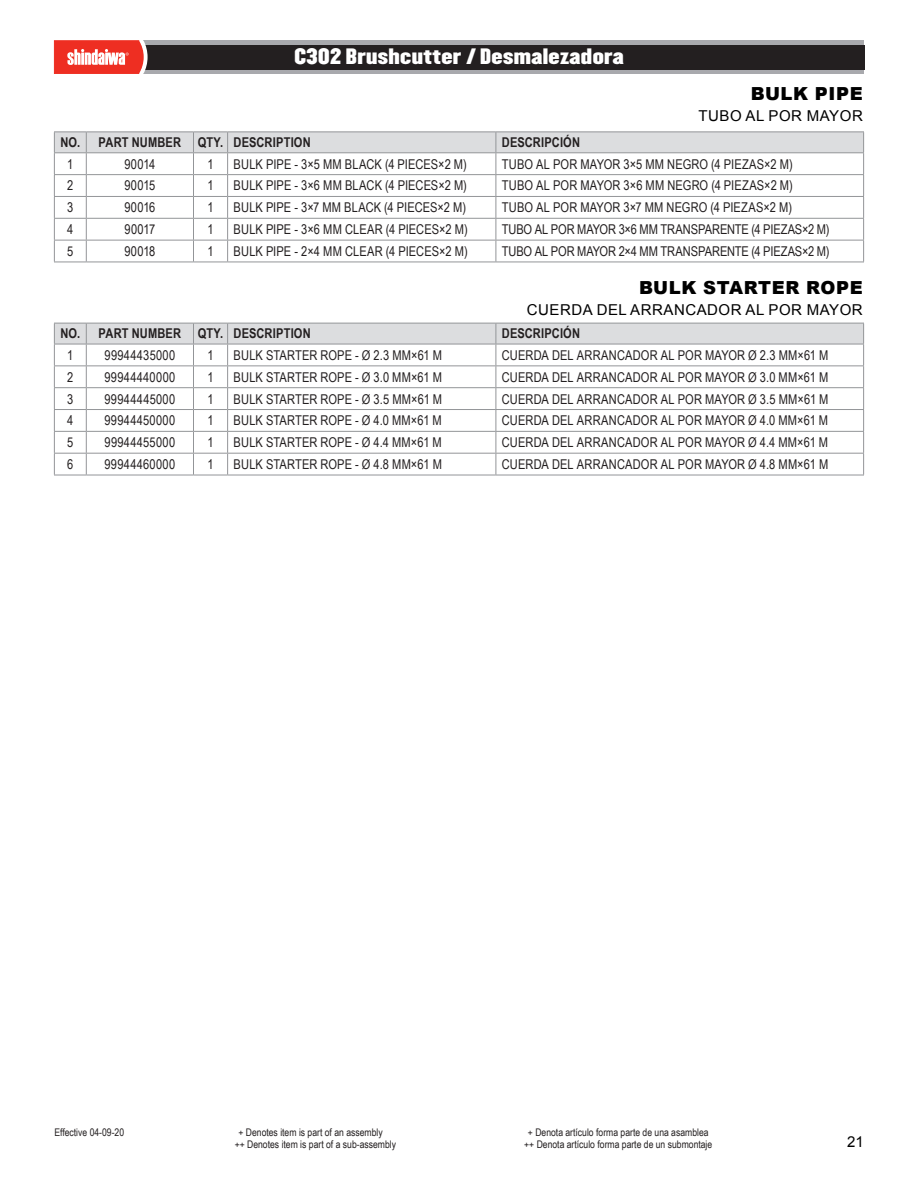
<style>
.page{position:relative;width:918px;height:1188px;background:#fff}
.page>*{position:absolute;margin:0;border:0;box-sizing:border-box;transform-origin:0 0}
.t1{font:19.5px "Champion HTF Middleweight";letter-spacing:.02em;color:#fff}
.t2{font:900 18px "Arial";letter-spacing:.035em;color:#000}
.t3{font:15px "Arial";letter-spacing:.035em;color:#000}
.t4{font:13.5px "Arial Narrow";letter-spacing:.01em;color:#231f20}
.t5{font:700 13.5px "Arial Narrow";letter-spacing:.01em;color:#231f20}
.t6{font:10.5px "Arial Narrow";color:#231f20}
</style>
<div class="page">
<div style="left:143px;top:41px;width:721px;height:33px;background:#a8a9ad"></div>
<div style="left:145px;top:45px;width:719px;height:24px;background:#231f20"></div>
<svg style="left:54px;top:40px;width:94px;height:34px;background:#ef6158"></svg>
<hr style="left:54px;top:131px;width:32px;height:1px;background:#939598">
<hr style="left:86px;top:131px;width:107px;height:1px;background:#939598">
<hr style="left:194px;top:131px;width:34px;height:1px;background:#939598">
<hr style="left:228px;top:131px;width:268px;height:1px;background:#939598">
<hr style="left:496px;top:131px;width:368px;height:1px;background:#939598">
<hr style="left:54px;top:262px;width:32px;height:1px;background:#939598">
<hr style="left:86px;top:262px;width:107px;height:1px;background:#939598">
<hr style="left:194px;top:262px;width:34px;height:1px;background:#939598">
<hr style="left:228px;top:262px;width:268px;height:1px;background:#939598">
<hr style="left:496px;top:262px;width:368px;height:1px;background:#939598">
<svg style="left:54px;top:132px;width:810px;height:130px"></svg>
<hr style="left:54px;top:174px;width:32px;height:1px;background:#939598">
<hr style="left:86px;top:174px;width:107px;height:1px;background:#939598">
<hr style="left:194px;top:174px;width:34px;height:1px;background:#939598">
<hr style="left:228px;top:174px;width:268px;height:1px;background:#939598">
<hr style="left:496px;top:174px;width:368px;height:1px;background:#939598">
<hr style="left:54px;top:196px;width:32px;height:1px;background:#939598">
<hr style="left:86px;top:196px;width:107px;height:1px;background:#939598">
<hr style="left:194px;top:196px;width:34px;height:1px;background:#939598">
<hr style="left:228px;top:196px;width:268px;height:1px;background:#939598">
<hr style="left:496px;top:196px;width:368px;height:1px;background:#939598">
<hr style="left:54px;top:218px;width:32px;height:1px;background:#939598">
<hr style="left:86px;top:218px;width:107px;height:1px;background:#939598">
<hr style="left:194px;top:218px;width:34px;height:1px;background:#939598">
<hr style="left:228px;top:218px;width:268px;height:1px;background:#939598">
<hr style="left:496px;top:218px;width:368px;height:1px;background:#939598">
<hr style="left:54px;top:240px;width:32px;height:1px;background:#939598">
<hr style="left:86px;top:240px;width:107px;height:1px;background:#939598">
<hr style="left:194px;top:240px;width:34px;height:1px;background:#939598">
<hr style="left:228px;top:240px;width:268px;height:1px;background:#939598">
<hr style="left:496px;top:240px;width:368px;height:1px;background:#939598">
<hr style="left:54px;top:475px;width:32px;height:1px;background:#939598">
<hr style="left:86px;top:475px;width:107px;height:1px;background:#939598">
<hr style="left:194px;top:475px;width:34px;height:1px;background:#939598">
<hr style="left:228px;top:475px;width:268px;height:1px;background:#939598">
<hr style="left:496px;top:475px;width:368px;height:1px;background:#939598">
<svg style="left:54px;top:323px;width:810px;height:152px"></svg>
<hr style="left:54px;top:365px;width:32px;height:1px;background:#939598">
<hr style="left:86px;top:365px;width:107px;height:1px;background:#939598">
<hr style="left:194px;top:365px;width:34px;height:1px;background:#939598">
<hr style="left:228px;top:365px;width:268px;height:1px;background:#939598">
<hr style="left:496px;top:365px;width:368px;height:1px;background:#939598">
<hr style="left:54px;top:387px;width:32px;height:1px;background:#939598">
<hr style="left:86px;top:387px;width:107px;height:1px;background:#939598">
<hr style="left:194px;top:387px;width:34px;height:1px;background:#939598">
<hr style="left:228px;top:387px;width:268px;height:1px;background:#939598">
<hr style="left:496px;top:387px;width:368px;height:1px;background:#939598">
<hr style="left:54px;top:409px;width:32px;height:1px;background:#939598">
<hr style="left:86px;top:409px;width:107px;height:1px;background:#939598">
<hr style="left:194px;top:409px;width:34px;height:1px;background:#939598">
<hr style="left:228px;top:409px;width:268px;height:1px;background:#939598">
<hr style="left:496px;top:409px;width:368px;height:1px;background:#939598">
<hr style="left:54px;top:431px;width:32px;height:1px;background:#939598">
<hr style="left:86px;top:431px;width:107px;height:1px;background:#939598">
<hr style="left:194px;top:431px;width:34px;height:1px;background:#939598">
<hr style="left:228px;top:431px;width:268px;height:1px;background:#939598">
<hr style="left:496px;top:431px;width:368px;height:1px;background:#939598">
<hr style="left:54px;top:453px;width:32px;height:1px;background:#939598">
<hr style="left:86px;top:453px;width:107px;height:1px;background:#939598">
<hr style="left:194px;top:453px;width:34px;height:1px;background:#939598">
<hr style="left:228px;top:453px;width:268px;height:1px;background:#939598">
<hr style="left:496px;top:453px;width:368px;height:1px;background:#939598">
<h1 class="t1" style="left:295px;top:44px;width:331px">C302 Brushcutter / Desmalezadora</h1>
<h2 class="t2" style="left:751px;top:80px;width:113px">BULK PIPE</h2>
<p class="t3" style="left:698px;top:105px;width:166px">TUBO AL POR MAYOR</p>
<p class="t5" style="left:60px;top:132px;width:252px">NO. PART NUMBER QTY. DESCRIPTION</p>
<p class="t5" style="left:502px;top:132px;width:80px">DESCRIPCIÓN</p>
<p class="t4" style="left:67px;top:154px;width:8px">1</p>
<p class="t4" style="left:124px;top:154px;width:32px">90014</p>
<p class="t4" style="left:207px;top:154px;width:8px">1</p>
<p class="t4" style="left:234px;top:154px;width:235px">BULK PIPE - 3×5 MM BLACK (4 PIECES×2 M)</p>
<p class="t4" style="left:502px;top:154px;width:292px">TUBO AL POR MAYOR 3×5 MM NEGRO (4 PIEZAS×2 M)</p>
<p class="t4" style="left:67px;top:176px;width:8px">2</p>
<p class="t4" style="left:124px;top:176px;width:33px">90015</p>
<p class="t4" style="left:207px;top:176px;width:8px">1</p>
<p class="t4" style="left:234px;top:176px;width:235px">BULK PIPE - 3×6 MM BLACK (4 PIECES×2 M)</p>
<p class="t4" style="left:502px;top:176px;width:293px">TUBO AL POR MAYOR 3×6 MM NEGRO (4 PIEZAS×2 M)</p>
<p class="t4" style="left:67px;top:198px;width:8px">3</p>
<p class="t4" style="left:124px;top:198px;width:33px">90016</p>
<p class="t4" style="left:207px;top:198px;width:8px">1</p>
<p class="t4" style="left:234px;top:198px;width:234px">BULK PIPE - 3×7 MM BLACK (4 PIECES×2 M)</p>
<p class="t4" style="left:502px;top:198px;width:292px">TUBO AL POR MAYOR 3×7 MM NEGRO (4 PIEZAS×2 M)</p>
<p class="t4" style="left:67px;top:219px;width:8px">4</p>
<p class="t4" style="left:125px;top:219px;width:32px">90017</p>
<p class="t4" style="left:207px;top:219px;width:8px">1</p>
<p class="t4" style="left:234px;top:219px;width:236px">BULK PIPE - 3×6 MM CLEAR (4 PIECES×2 M)</p>
<p class="t4" style="left:502px;top:219px;width:329px">TUBO AL POR MAYOR 3×6 MM TRANSPARENTE (4 PIEZAS×2 M)</p>
<p class="t4" style="left:67px;top:241px;width:8px">5</p>
<p class="t4" style="left:124px;top:241px;width:33px">90018</p>
<p class="t4" style="left:207px;top:241px;width:8px">1</p>
<p class="t4" style="left:234px;top:241px;width:236px">BULK PIPE - 2×4 MM CLEAR (4 PIECES×2 M)</p>
<p class="t4" style="left:502px;top:241px;width:329px">TUBO AL POR MAYOR 2×4 MM TRANSPARENTE (4 PIEZAS×2 M)</p>
<h2 class="t2" style="left:639px;top:275px;width:225px">BULK STARTER ROPE</h2>
<p class="t3" style="left:527px;top:299px;width:337px">CUERDA DEL ARRANCADOR AL POR MAYOR</p>
<p class="t5" style="left:60px;top:324px;width:252px">NO. PART NUMBER QTY. DESCRIPTION</p>
<p class="t5" style="left:502px;top:324px;width:80px">DESCRIPCIÓN</p>
<p class="t4" style="left:67px;top:345px;width:8px">1</p>
<p class="t4" style="left:105px;top:345px;width:72px">99944435000</p>
<p class="t4" style="left:207px;top:345px;width:8px">1</p>
<p class="t4" style="left:234px;top:345px;width:210px">BULK STARTER ROPE - Ø 2.3 MM×61 M</p>
<p class="t4" style="left:502px;top:345px;width:328px">CUERDA DEL ARRANCADOR AL POR MAYOR Ø 2.3 MM×61 M</p>
<p class="t4" style="left:67px;top:367px;width:8px">2</p>
<p class="t4" style="left:104px;top:367px;width:72px">99944440000</p>
<p class="t4" style="left:207px;top:367px;width:8px">1</p>
<p class="t4" style="left:234px;top:367px;width:210px">BULK STARTER ROPE - Ø 3.0 MM×61 M</p>
<p class="t4" style="left:502px;top:367px;width:328px">CUERDA DEL ARRANCADOR AL POR MAYOR Ø 3.0 MM×61 M</p>
<p class="t4" style="left:67px;top:389px;width:8px">3</p>
<p class="t4" style="left:104px;top:389px;width:72px">99944445000</p>
<p class="t4" style="left:207px;top:389px;width:8px">1</p>
<p class="t4" style="left:234px;top:389px;width:210px">BULK STARTER ROPE - Ø 3.5 MM×61 M</p>
<p class="t4" style="left:502px;top:389px;width:328px">CUERDA DEL ARRANCADOR AL POR MAYOR Ø 3.5 MM×61 M</p>
<p class="t4" style="left:67px;top:411px;width:8px">4</p>
<p class="t4" style="left:104px;top:411px;width:72px">99944450000</p>
<p class="t4" style="left:207px;top:411px;width:8px">1</p>
<p class="t4" style="left:234px;top:411px;width:210px">BULK STARTER ROPE - Ø 4.0 MM×61 M</p>
<p class="t4" style="left:502px;top:411px;width:328px">CUERDA DEL ARRANCADOR AL POR MAYOR Ø 4.0 MM×61 M</p>
<p class="t4" style="left:67px;top:433px;width:8px">5</p>
<p class="t4" style="left:105px;top:433px;width:72px">99944455000</p>
<p class="t4" style="left:207px;top:433px;width:8px">1</p>
<p class="t4" style="left:234px;top:433px;width:210px">BULK STARTER ROPE - Ø 4.4 MM×61 M</p>
<p class="t4" style="left:502px;top:433px;width:328px">CUERDA DEL ARRANCADOR AL POR MAYOR Ø 4.4 MM×61 M</p>
<p class="t4" style="left:67px;top:454px;width:8px">6</p>
<p class="t4" style="left:104px;top:454px;width:72px">99944460000</p>
<p class="t4" style="left:207px;top:454px;width:8px">1</p>
<p class="t4" style="left:234px;top:454px;width:210px">BULK STARTER ROPE - Ø 4.8 MM×61 M</p>
<p class="t4" style="left:502px;top:454px;width:328px">CUERDA DEL ARRANCADOR AL POR MAYOR Ø 4.8 MM×61 M</p>
<p class="t6" style="left:54px;top:1124px;width:71px">Effective 04-09-20</p>
<p class="t6" style="left:238px;top:1124px;width:146px">+ Denotes item is part of an assembly</p>
<p class="t6" style="left:528px;top:1124px;width:182px">+ Denota artículo forma parte de una asamblea</p>
<p class="t6" style="left:235px;top:1136px;width:163px">++ Denotes item is part of a sub-assembly</p>
<p class="t6" style="left:524px;top:1136px;width:190px">++ Denota artículo forma parte de un submontaje</p>
<p class="t3" style="left:847px;top:1132px;width:18px">21</p>
</div>
